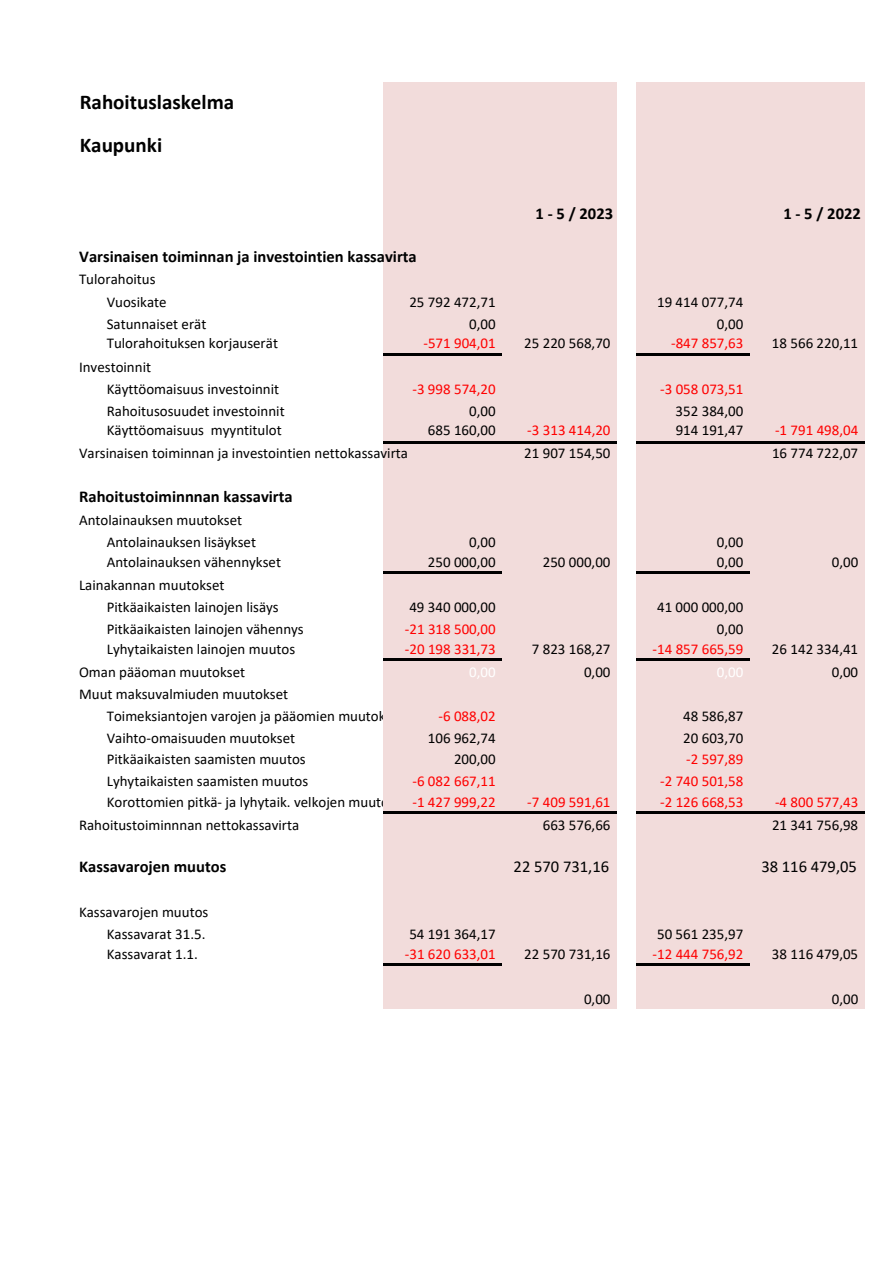
<style>
.page{position:relative;width:893px;height:1263px;background:#fff}
.page>*{position:absolute;margin:0;border:0;box-sizing:border-box;transform-origin:0 0}
.t1{font:700 21px/43.5px "Calibri";color:#000}
.t2{font:700 16.5px "Calibri";color:#000}
.t3{font:16.5px "Calibri";color:#000}
.t4{font:15px/21.8px "Calibri";color:#000}
.t5{font:15px "Calibri";color:#f00}
.t6{font:15px "Calibri";color:#fff}
</style>
<div class="page">
<div style="left:383px;top:82px;width:234px;height:927px;background:#f2dcdb"></div>
<div style="left:636px;top:82px;width:228px;height:927px;background:#f2dcdb"></div>
<hr style="left:383px;top:354px;width:119px;height:2px;background:#000">
<hr style="left:383px;top:441px;width:234px;height:3px;background:#000">
<hr style="left:383px;top:571px;width:119px;height:3px;background:#000">
<hr style="left:383px;top:658px;width:119px;height:3px;background:#000">
<hr style="left:383px;top:811px;width:234px;height:3px;background:#000">
<hr style="left:383px;top:963px;width:119px;height:3px;background:#000">
<hr style="left:636px;top:354px;width:114px;height:2px;background:#000">
<hr style="left:636px;top:441px;width:228px;height:3px;background:#000">
<hr style="left:636px;top:571px;width:114px;height:3px;background:#000">
<hr style="left:636px;top:658px;width:114px;height:3px;background:#000">
<hr style="left:636px;top:811px;width:228px;height:3px;background:#000">
<hr style="left:636px;top:963px;width:114px;height:3px;background:#000">
<h1 class="t1" style="left:80px;top:82px;width:156px">Rahoituslaskelma<br>Kaupunki</h1>
<p class="t2" style="left:536px;top:207px;width:79px">1 ‐ 5 / 2023</p>
<p class="t2" style="left:783px;top:207px;width:79px">1 ‐ 5 / 2022</p>
<p class="t2" style="left:79px;top:250px;width:339px">Varsinaisen toiminnan ja investointien kassavirta</p>
<p class="t4" style="left:107px;top:269px;width:61px;line-height:22.8px;text-indent:-28px">Tulorahoitus<br>Vuosikate</p>
<p class="t4" style="left:409px;top:292px;width:88px">25 792 472,71</p>
<p class="t4" style="left:657px;top:292px;width:88px">19 414 077,74</p>
<p class="t4" style="left:107px;top:314px;width:101px">Satunnaiset erät</p>
<p class="t4" style="left:469px;top:314px;width:28px">0,00</p>
<p class="t4" style="left:717px;top:314px;width:28px">0,00</p>
<p class="t4" style="left:107px;top:333px;width:173px">Tulorahoituksen korjauserät</p>
<p class="t5" style="left:423px;top:337px;width:74px">‐571 904,01</p>
<p class="t4" style="left:524px;top:333px;width:88px">25 220 568,70</p>
<p class="t5" style="left:671px;top:337px;width:74px">‐847 857,63</p>
<p class="t4" style="left:772px;top:333px;width:88px">18 566 220,11</p>
<p class="t4" style="left:107px;top:358px;width:174px;text-indent:-28px">Investoinnit<br>Käyttöomaisuus investoinnit</p>
<p class="t5" style="left:412px;top:383px;width:85px">‐3 998 574,20</p>
<p class="t5" style="left:660px;top:383px;width:85px">‐3 058 073,51</p>
<p class="t4" style="left:107px;top:401px;width:179px">Rahoitusosuudet investoinnit</p>
<p class="t4" style="left:469px;top:401px;width:28px">0,00</p>
<p class="t4" style="left:676px;top:401px;width:69px">352 384,00</p>
<p class="t4" style="left:107px;top:421px;width:176px">Käyttöomaisuus myyntitulot</p>
<p class="t4" style="left:428px;top:421px;width:69px">685 160,00</p>
<p class="t5" style="left:527px;top:424px;width:85px">‐3 313 414,20</p>
<p class="t4" style="left:676px;top:421px;width:69px">914 191,47</p>
<p class="t5" style="left:775px;top:424px;width:85px">‐1 791 498,04</p>
<p class="t4" style="left:79px;top:444px;width:330px">Varsinaisen toiminnan ja investointien nettokassavirta</p>
<p class="t4" style="left:524px;top:444px;width:88px">21 907 154,50</p>
<p class="t4" style="left:772px;top:444px;width:88px">16 774 722,07</p>
<p class="t2" style="left:79px;top:490px;width:215px">Rahoitustoiminnnan kassavirta</p>
<p class="t4" style="left:107px;top:510px;width:151px;text-indent:-28px">Antolainauksen muutokset<br>Antolainauksen lisäykset</p>
<p class="t4" style="left:469px;top:532px;width:28px">0,00</p>
<p class="t4" style="left:717px;top:532px;width:28px">0,00</p>
<p class="t4" style="left:107px;top:552px;width:176px">Antolainauksen vähennykset</p>
<p class="t4" style="left:428px;top:552px;width:69px">250 000,00</p>
<p class="t4" style="left:543px;top:552px;width:69px">250 000,00</p>
<p class="t4" style="left:717px;top:552px;width:28px">0,00</p>
<p class="t4" style="left:832px;top:552px;width:28px">0,00</p>
<p class="t4" style="left:107px;top:576px;width:173px;text-indent:-28px">Lainakannan muutokset<br>Pitkäaikaisten lainojen lisäys</p>
<p class="t4" style="left:409px;top:597px;width:88px">49 340 000,00</p>
<p class="t4" style="left:657px;top:597px;width:88px">41 000 000,00</p>
<p class="t4" style="left:107px;top:619px;width:199px">Pitkäaikaisten lainojen vähennys</p>
<p class="t5" style="left:405px;top:623px;width:92px">‐21 318 500,00</p>
<p class="t4" style="left:717px;top:619px;width:28px">0,00</p>
<p class="t4" style="left:107px;top:639px;width:190px">Lyhytaikaisten lainojen muutos</p>
<p class="t5" style="left:405px;top:643px;width:92px">‐20 198 331,73</p>
<p class="t4" style="left:532px;top:639px;width:80px">7 823 168,27</p>
<p class="t5" style="left:653px;top:643px;width:92px">‐14 857 665,59</p>
<p class="t4" style="left:772px;top:639px;width:88px">26 142 334,41</p>
<p class="t6" style="left:469px;top:666px;width:28px">0,00</p>
<p class="t4" style="left:584px;top:663px;width:28px">0,00</p>
<p class="t6" style="left:717px;top:666px;width:28px">0,00</p>
<p class="t4" style="left:832px;top:663px;width:28px">0,00</p>
<p class="t4" style="left:107px;top:684px;width:280px;text-indent:-28px">Muut maksuvalmiuden muutokset<br>Toimeksiantojen varojen ja pääomien muutok</p>
<p class="t4" style="left:79px;top:662px;width:168px">Oman pääoman muutokset</p>
<p class="t5" style="left:438px;top:710px;width:59px">‐6 088,02</p>
<p class="t4" style="left:683px;top:706px;width:62px">48 586,87</p>
<p class="t4" style="left:107px;top:728px;width:190px">Vaihto‐omaisuuden muutokset</p>
<p class="t4" style="left:428px;top:728px;width:69px">106 962,74</p>
<p class="t4" style="left:683px;top:728px;width:62px">20 603,70</p>
<p class="t4" style="left:107px;top:750px;width:200px">Pitkäaikaisten saamisten muutos</p>
<p class="t4" style="left:454px;top:750px;width:43px">200,00</p>
<p class="t5" style="left:686px;top:753px;width:59px">‐2 597,89</p>
<p class="t4" style="left:107px;top:772px;width:203px">Lyhytaikaisten saamisten muutos</p>
<p class="t5" style="left:412px;top:775px;width:85px">‐6 082 667,11</p>
<p class="t5" style="left:660px;top:775px;width:85px">‐2 740 501,58</p>
<p class="t4" style="left:107px;top:792px;width:284px">Korottomien pitkä‐ ja lyhytaik. velkojen muuto</p>
<p class="t5" style="left:412px;top:795px;width:85px">‐1 427 999,22</p>
<p class="t5" style="left:527px;top:795px;width:85px">‐7 409 591,61</p>
<p class="t5" style="left:660px;top:795px;width:85px">‐2 126 668,53</p>
<p class="t5" style="left:775px;top:795px;width:85px">‐4 800 577,43</p>
<p class="t4" style="left:79px;top:815px;width:222px">Rahoitustoiminnnan nettokassavirta</p>
<p class="t4" style="left:543px;top:815px;width:69px">663 576,66</p>
<p class="t4" style="left:772px;top:815px;width:88px">21 341 756,98</p>
<p class="t2" style="left:79px;top:860px;width:149px">Kassavarojen muutos</p>
<p class="t3" style="left:514px;top:860px;width:97px">22 570 731,16</p>
<p class="t3" style="left:761px;top:860px;width:97px">38 116 479,05</p>
<p class="t4" style="left:79px;top:902px;width:131px;text-align:right">Kassavarojen muutos<br>Kassavarat 31.5.</p>
<p class="t4" style="left:409px;top:924px;width:88px">54 191 364,17</p>
<p class="t4" style="left:657px;top:924px;width:88px">50 561 235,97</p>
<p class="t4" style="left:107px;top:944px;width:93px">Kassavarat 1.1.</p>
<p class="t5" style="left:405px;top:948px;width:92px">‐31 620 633,01</p>
<p class="t4" style="left:524px;top:944px;width:88px">22 570 731,16</p>
<p class="t5" style="left:653px;top:948px;width:92px">‐12 444 756,92</p>
<p class="t4" style="left:772px;top:944px;width:88px">38 116 479,05</p>
<p class="t4" style="left:584px;top:989px;width:28px">0,00</p>
<p class="t4" style="left:832px;top:989px;width:28px">0,00</p>
</div>
